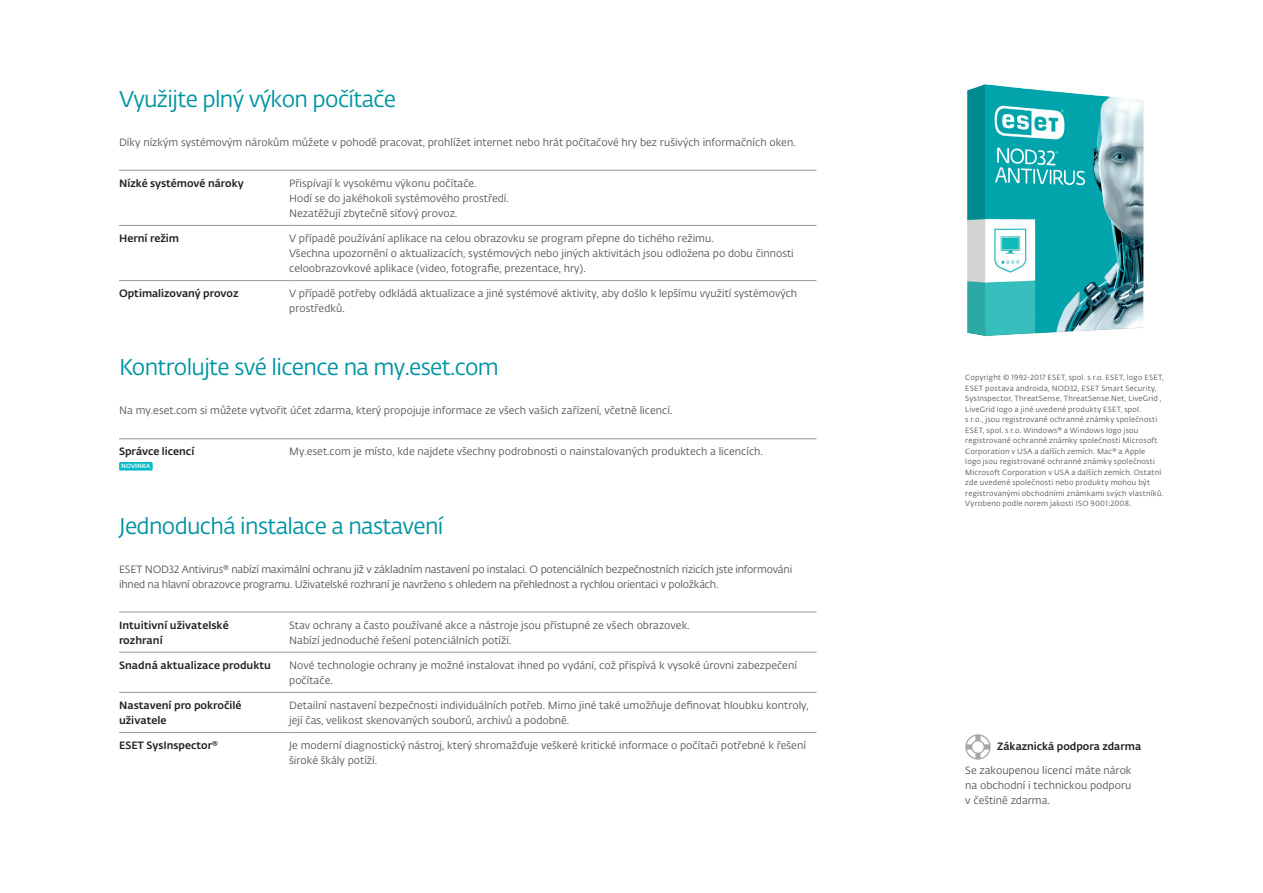
<style>
.page{position:relative;width:1263px;height:893px;background:#fff}
.page>*{position:absolute;margin:0;border:0;box-sizing:border-box;transform-origin:0 0}
.t1{font:22.5px "Fedra Sans Alt Pro Book LF";letter-spacing:-.03em;color:#0094a2}
.t2{font:10.5px/15px "Fedra Sans Alt Pro Book LF";color:#57585a}
.t3{font:10.5px/15px "Fedra Sans Alt Pro Book LF";letter-spacing:-.02em;color:#57585a}
.t4{font:10.5px "Fedra Sans Alt Pro Med LF";color:#231f20}
.t5{font:500 10.5px/15px "Fedra Sans Alt Pro";color:#231f20}
.t6{font:7.5px/10.5px "Fedra Sans Alt Pro Book LF";letter-spacing:.025em;color:#57585a}
.t7{font:6px "Fedra Sans Alt Pro Med LF";letter-spacing:.01em;color:#fff}
</style>
<div class="page">
<hr style="left:119px;top:170px;width:170px;height:1px;background:#939598">
<hr style="left:289px;top:170px;width:527px;height:1px;background:#939598">
<hr style="left:119px;top:225px;width:170px;height:1px;background:#939598">
<hr style="left:289px;top:225px;width:527px;height:1px;background:#939598">
<hr style="left:119px;top:280px;width:170px;height:1px;background:#939598">
<hr style="left:289px;top:280px;width:527px;height:1px;background:#939598">
<hr style="left:119px;top:438px;width:170px;height:1px;background:#939598">
<hr style="left:289px;top:438px;width:527px;height:1px;background:#939598">
<hr style="left:119px;top:612px;width:170px;height:1px;background:#939598">
<hr style="left:289px;top:612px;width:527px;height:1px;background:#939598">
<hr style="left:119px;top:652px;width:170px;height:1px;background:#939598">
<hr style="left:289px;top:652px;width:527px;height:1px;background:#939598">
<hr style="left:119px;top:692px;width:170px;height:1px;background:#939598">
<hr style="left:289px;top:692px;width:527px;height:1px;background:#939598">
<hr style="left:119px;top:732px;width:170px;height:1px;background:#939598">
<hr style="left:289px;top:732px;width:527px;height:1px;background:#939598">
<svg style="left:965px;top:734px;width:25px;height:26px"></svg>
<img style="left:967px;top:84px;width:177px;height:253px">
<div style="left:119px;top:462px;width:34px;height:8px;background:#03bac6;border-radius:2px"></div>
<h1 class="t1" style="left:119px;top:83px;width:279px">Využijte plný výkon počítače</h1>
<p class="t2" style="left:119px;top:134px;width:678px">Díky nízkým systémovým nárokům můžete v pohodě pracovat, prohlížet internet nebo hrát počítačové hry bez rušivých informačních oken.</p>
<p class="t4" style="left:119px;top:175px;width:126px">Nízké systémové nároky</p>
<p class="t2" style="left:289px;top:175px;width:221px">Přispívají k vysokému výkonu počítače.<br>Hodí se do jakéhokoli systémového prostředí.<br>Nezatěžují zbytečně síťový provoz.</p>
<p class="t5" style="left:119px;top:231px;width:62px">Herní režim</p>
<p class="t2" style="left:289px;top:231px;width:506px">V případě používání aplikace na celou obrazovku se program přepne do tichého režimu.<br>Všechna upozornění o aktualizacích, systémových nebo jiných aktivitách jsou odložena po dobu činnosti celoobrazovkové aplikace (video, fotografie, prezentace, hry).</p>
<p class="t4" style="left:119px;top:286px;width:121px">Optimalizovaný provoz</p>
<p class="t2" style="left:289px;top:286px;width:510px">V případě potřeby odkládá aktualizace a jiné systémové aktivity, aby došlo k lepšímu využití systémových prostředků.</p>
<h1 class="t1" style="left:119px;top:352px;width:381px">Kontrolujte své licence na my.eset.com</h1>
<p class="t2" style="left:119px;top:403px;width:555px">Na my.eset.com si můžete vytvořit účet zdarma, který propojuje informace ze všech vašich zařízení, včetně licencí.</p>
<p class="t4" style="left:119px;top:444px;width:77px">Správce licencí</p>
<p class="t2" style="left:289px;top:444px;width:475px">My.eset.com je místo, kde najdete všechny podrobnosti o nainstalovaných produktech a licencích.</p>
<p class="t7" style="left:121px;top:462px;width:31px">NOVINKA</p>
<p class="t6" style="left:965px;top:372px;width:200px">Copyright © 1992-2017 ESET, spol. s r.o. ESET, logo ESET, ESET postava androida, NOD32, ESET Smart Security, SysInspector, ThreatSense, ThreatSense.Net, LiveGrid , LiveGrid logo a jiné uvedené produkty ESET, spol.<br>s r.o., jsou registrované ochranné známky společnosti ESET, spol. s r.o. Windows® a Windows logo jsou registrované ochranné známky společnosti Microsoft Corporation v USA a dalších zemích. Mac® a Apple<br>logo jsou registrované ochranné známky společnosti Microsoft Corporation v USA a dalších zemích. Ostatní zde uvedené společnosti nebo produkty mohou být registrovanými obchodními známkami svých vlastníků.<br>Vyrobeno podle norem jakosti ISO 9001:2008.</p>
<h1 class="t1" style="left:119px;top:510px;width:326px">Jednoduchá instalace a nastavení</h1>
<p class="t3" style="left:119px;top:561px;width:675px">ESET NOD32 Antivirus® nabízí maximální ochranu již v základním nastavení po instalaci. O potenciálních bezpečnostních rizicích jste informováni ihned na hlavní obrazovce programu. Uživatelské rozhraní je navrženo s ohledem na přehlednost a rychlou orientaci v položkách.</p>
<p class="t5" style="left:119px;top:617px;width:111px">Intuitivní uživatelské rozhraní</p>
<p class="t2" style="left:289px;top:617px;width:402px">Stav ochrany a často používané akce a nástroje jsou přístupné ze všech obrazovek.<br>Nabízí jednoduché řešení potenciálních potíží.</p>
<p class="t5" style="left:119px;top:658px;width:153px">Snadná aktualizace produktu</p>
<p class="t2" style="left:289px;top:657px;width:509px">Nové technologie ochrany je možné instalovat ihned po vydání, což přispívá k vysoké úrovni zabezpečení počítače.</p>
<p class="t5" style="left:119px;top:698px;width:124px">Nastavení pro pokročilé uživatele</p>
<p class="t2" style="left:289px;top:698px;width:521px">Detailní nastavení bezpečnosti individuálních potřeb. Mimo jiné také umožňuje definovat hloubku kontroly, její čas, velikost skenovaných souborů, archivů a podobně.</p>
<p class="t4" style="left:119px;top:738px;width:100px">ESET SysInspector®</p>
<p class="t2" style="left:289px;top:738px;width:518px">Je moderní diagnostický nástroj, který shromažďuje veškeré kritické informace o počítači potřebné k řešení široké škály potíží.</p>
<p class="t4" style="left:997px;top:738px;width:145px">Zákaznická podpora zdarma</p>
<p class="t2" style="left:965px;top:762px;width:168px;text-align:justify">Se zakoupenou licencí máte nárok na obchodní i technickou podporu v češtině zdarma.</p>
</div>
